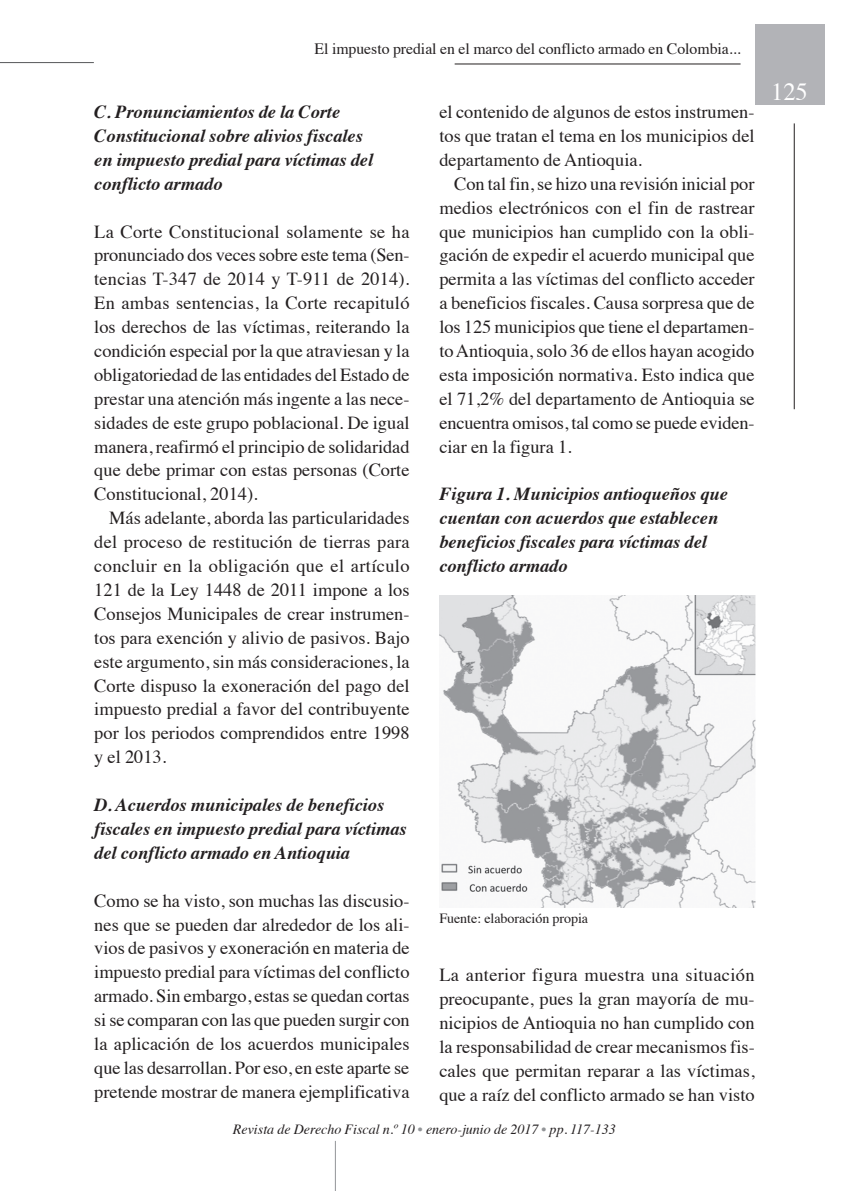
<style>
.page{position:relative;width:844px;height:1191px;background:#fff}
.page>*{position:absolute;margin:0;border:0;box-sizing:border-box;transform-origin:0 0}
.t1{font:24.5px "Times";color:#fff}
.t2{font:18.38px/23.8px "Times";color:#231f20;text-align:justify}
.t3{font:italic 700 18.38px/23.8px "Times";color:#231f20}
.t4{font:15.75px "Times";color:#231f20}
.t5{font:italic 14px "Times";color:#231f20}
.t6{font:14px "Times";color:#231f20}
.s1{font-style:normal;color:#939598}
</style>
<div class="page">
<hr style="left:454px;top:64px;width:286px;height:1px;background:#231f20">
<div style="left:754px;top:24px;width:70px;height:80px;background:#b2b3b7"></div>
<hr style="left:335px;top:1140px;width:1px;height:51px;background:#939598">
<hr style="left:0;top:62px;width:94px;height:1px;background:#57585a">
<hr style="left:793px;top:123px;width:1px;height:286px;background:#231f20">
<img style="left:439px;top:595px;width:316px;height:312px">
<p class="t4" style="left:314px;top:34px;width:427px">El impuesto predial en el marco del conflicto armado en Colombia...</p>
<p class="t3" style="left:94px;top:98px;width:280px">C. Pronunciamientos de la Corte<br>Constitucional sobre alivios fiscales en impuesto predial para víctimas del conflicto armado</p>
<p class="t2" style="left:94px;top:218px;width:317px">La Corte Constitucional solamente se ha pronunciado dos veces sobre este tema (Sen&shy;tencias T-347 de 2014 y T-911 de 2014).<br>En ambas sentencias, la Corte recapituló los derechos de las víctimas, reiterando la condición especial por la que atraviesan y la obligatoriedad de las entidades del Estado de prestar una atención más ingente a las nece&shy;sidades de este grupo poblacional. De igual manera, reafirmó el principio de solidaridad que debe primar con estas personas (Corte Constitucional, 2014).</p>
<p class="t2" style="left:94px;top:504px;width:317px;text-indent:15px">Más adelante, aborda las particularidades del proceso de restitución de tierras para concluir en la obligación que el artículo 121 de la Ley 1448 de 2011 impone a los Consejos Municipales de crear instrumen&shy;tos para exención y alivio de pasivos. Bajo este argumento, sin más consideraciones, la Corte dispuso la exoneración del pago del impuesto predial a favor del contribuyente por los periodos comprendidos entre 1998 y el 2013.</p>
<p class="t3" style="left:94px;top:791px;width:314px">D. Acuerdos municipales de beneficios fiscales en impuesto predial para víctimas del conflicto armado en Antioquia</p>
<p class="t2" style="left:94px;top:887px;width:317px">Como se ha visto, son muchas las discusio&shy;nes que se pueden dar alrededor de los ali&shy;vios de pasivos y exoneración en materia de impuesto predial para víctimas del conflicto armado. Sin embargo, estas se quedan cortas si se comparan con las que pueden surgir con la aplicación de los acuerdos municipales que las desarrollan. Por eso, en este aparte se pretende mostrar de manera ejemplificativa</p>
<p class="t2" style="left:439px;top:98px;width:317px">el contenido de algunos de estos instrumen&shy;tos que tratan el tema en los municipios del departamento de Antioquia.</p>
<p class="t2" style="left:439px;top:170px;width:317px;text-indent:15px">Con tal fin, se hizo una revisión inicial por medios electrónicos con el fin de rastrear que municipios han cumplido con la obli&shy;gación de expedir el acuerdo municipal que permita a las víctimas del conflicto acceder a beneficios fiscales. Causa sorpresa que de los 125 municipios que tiene el departamen&shy;to Antioquia, solo 36 de ellos hayan acogido esta imposición normativa. Esto indica que el 71,2% del departamento de Antioquia se encuentra omisos, tal como se puede eviden&shy;ciar en la figura 1.</p>
<p class="t3" style="left:439px;top:480px;width:290px">Figura 1. Municipios antioqueños que cuentan con acuerdos que establecen beneficios fiscales para víctimas del conflicto armado</p>
<p class="t6" style="left:439px;top:905px;width:150px">Fuente: elaboración propia</p>
<p class="t2" style="left:439px;top:961px;width:317px">La anterior figura muestra una situación preocupante, pues la gran mayoría de mu&shy;nicipios de Antioquia no han cumplido con la responsabilidad de crear mecanismos fis&shy;cales que permitan reparar a las víctimas, que a raíz del conflicto armado se han visto</p>
<p class="t5" style="left:233px;top:1117px;width:384px">Revista de Derecho Fiscal n.º 10 <span class="s1">•</span> enero-junio de 2017 <span class="s1">•</span> pp. 117-133</p>
<h1 class="t1" style="left:771px;top:69px;width:38px">125</h1>
</div>
